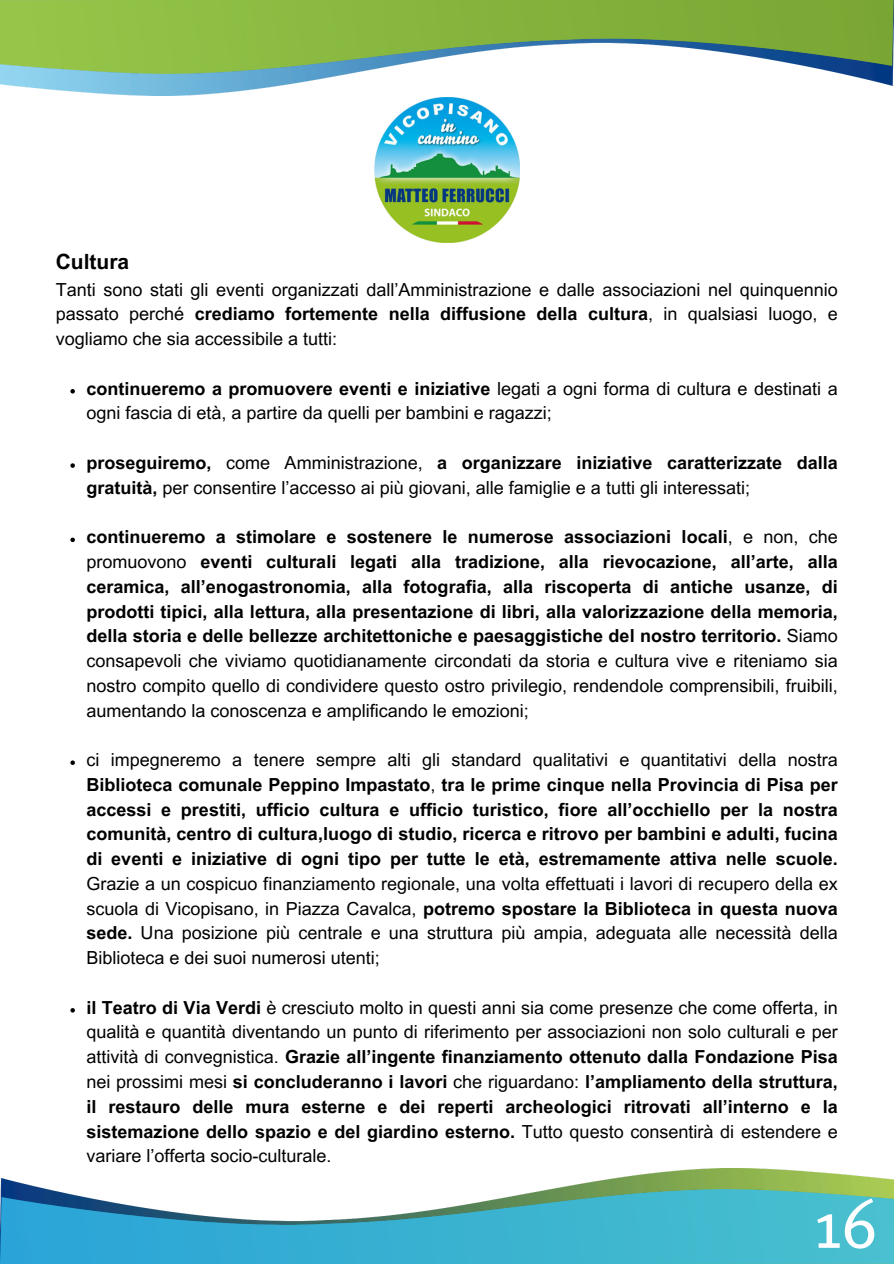
<style>
.page{position:relative;width:894px;height:1264px;background:#fff}
.page>*{position:absolute;margin:0;border:0;box-sizing:border-box;transform-origin:0 0}
.t1{font:67.2px "Rosario";color:#fff}
.t2{font:700 21px "Arial MT Pro";color:#000}
.t3{font:700 18px/24.8px "Arial MT Pro";color:#000;text-align:justify}
.t4{font:18px/24.8px "Arial MT Pro";color:#000;text-align:justify}
.s1{font-weight:700}
.s2{font-weight:400}
</style>
<div class="page">
<img style="left:0;top:1168px;width:893px;height:21px">
<img style="left:0;top:1189px;width:893px;height:73px">
<img style="left:0;top:74px;width:893px;height:21px">
<img style="left:0;top:0;width:893px;height:74px">
<img style="left:374px;top:97px;width:145px;height:145px">
<svg style="left:70px;top:389px;width:5px;height:4px"></svg>
<svg style="left:70px;top:463px;width:5px;height:5px"></svg>
<svg style="left:70px;top:537px;width:5px;height:5px"></svg>
<svg style="left:70px;top:760px;width:5px;height:5px"></svg>
<svg style="left:70px;top:1008px;width:5px;height:4px"></svg>
<h1 class="t2" style="left:56px;top:253px;width:75px">Cultura</h1>
<h1 class="t4" style="left:56px;top:279px;width:783px">Tanti sono stati gli eventi organizzati dall’Amministrazione e dalle associazioni nel quinquennio passato perché <span class="s1">crediamo fortemente nella diffusione della cultura</span>, in qualsiasi luogo, e vogliamo che sia accessibile a tutti:</h1>
<p class="t4" style="left:86px;top:378px;width:752px"><span class="s1">continueremo a promuovere eventi e iniziative</span> legati a ogni forma di cultura e destinati a ogni fascia di età, a partire da quelli per bambini e ragazzi;</p>
<p class="t4" style="left:86px;top:452px;width:752px"><span class="s1">proseguiremo,</span> come Amministrazione, <span class="s1">a organizzare iniziative caratterizzate dalla gratuità,</span> per consentire l’accesso ai più giovani, alle famiglie e a tutti gli interessati;</p>
<p class="t3" style="left:86px;top:527px;width:752px">continueremo a stimolare e sostenere le numerose associazioni locali<span class="s2">, e non, che promuovono</span> eventi culturali legati alla tradizione, alla rievocazione, all’arte, alla ceramica, all’enogastronomia, alla fotografia, alla riscoperta di antiche usanze, di prodotti tipici, alla lettura, alla presentazione di libri, alla valorizzazione della memoria, della storia e delle bellezze architettoniche e paesaggistiche del nostro territorio. <span class="s2">Siamo consapevoli che viviamo quotidianamente circondati da storia e cultura vive e riteniamo sia nostro compito quello di condividere questo ostro privilegio, rendendole comprensibili, fruibili, aumentando la conoscenza e amplificando le emozioni;</span></p>
<p class="t3" style="left:86px;top:749px;width:752px"><span class="s2">ci impegneremo a tenere sempre alti gli standard qualitativi e quantitativi della nostra </span>Biblioteca comunale Peppino Impastato<span class="s2">,</span> tra le prime cinque nella Provincia di Pisa per accessi e prestiti, ufficio cultura e ufficio turistico, fiore all’occhiello per la nostra comunità, centro di cultura,luogo di studio, ricerca e ritrovo per bambini e adulti, fucina di eventi e iniziative di ogni tipo per tutte le età, estremamente attiva nelle scuole.<br><span class="s2">Grazie a un cospicuo finanziamento regionale, una volta effettuati i lavori di recupero della ex scuola di Vicopisano, in Piazza Cavalca,</span> potremo spostare la Biblioteca in questa nuova sede. <span class="s2">Una posizione più centrale e una struttura più ampia, adeguata alle necessità della Biblioteca e dei suoi numerosi utenti;</span></p>
<p class="t4" style="left:86px;top:997px;width:752px"><span class="s1">il Teatro di Via Verdi</span> è cresciuto molto in questi anni sia come presenze che come offerta, in qualità e quantità diventando un punto di riferimento per associazioni non solo culturali e per attività di convegnistica. <span class="s1">Grazie all’ingente finanziamento ottenuto dalla Fondazione Pisa </span>nei prossimi mesi <span class="s1">si concluderanno i lavori</span> che riguardano: <span class="s1">l’ampliamento della struttura, il restauro delle mura esterne e dei reperti archeologici ritrovati all’interno e la sistemazione dello spazio e del giardino esterno.</span> Tutto questo consentirà di estendere e variare l’offerta socio-culturale.</p>
<p class="t1" style="left:815px;top:1181px;width:64px">16</p>
</div>
